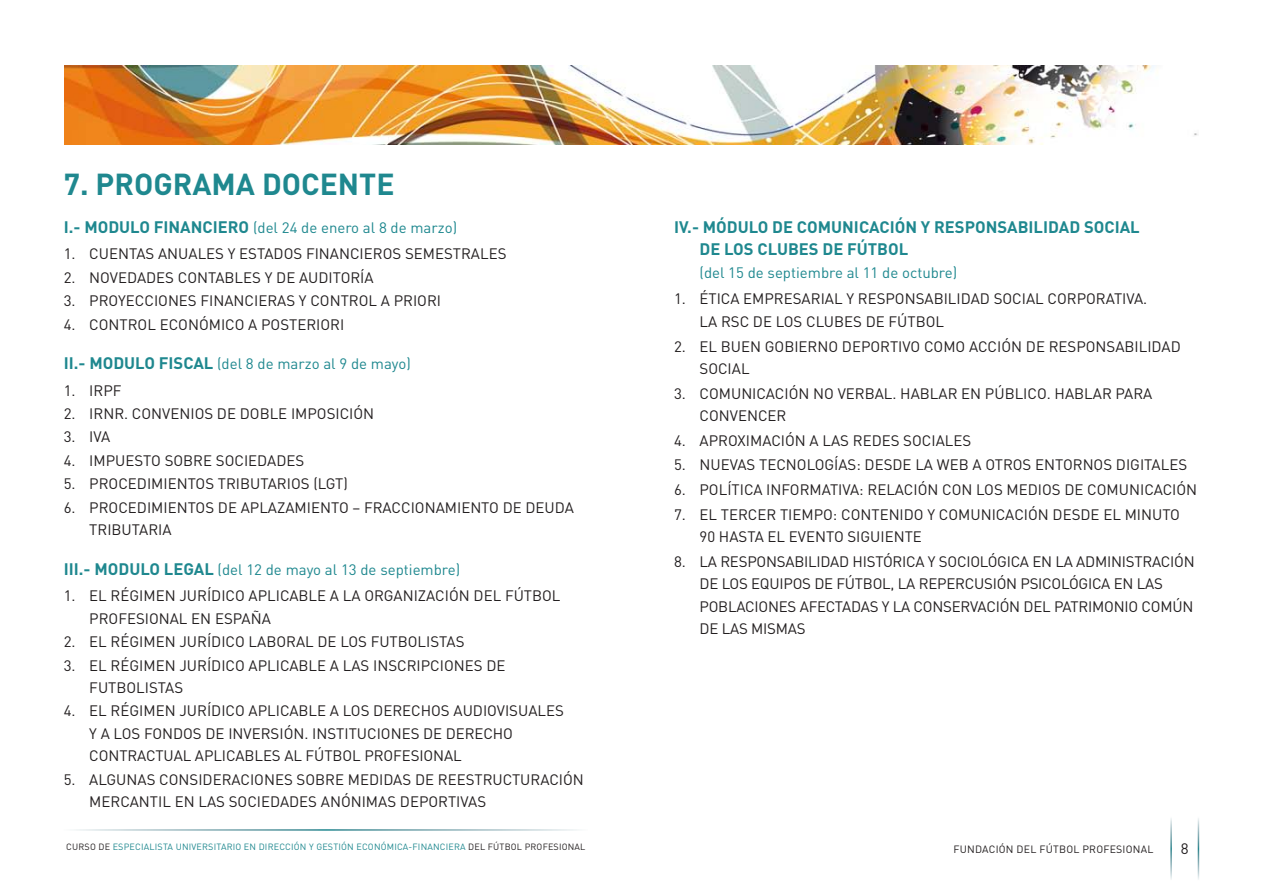
<style>
.page{position:relative;width:1263px;height:893px;background:#fff}
.page>*{position:absolute;margin:0;border:0;box-sizing:border-box;transform-origin:0 0}
.t1{font:700 30px "DIN";color:#1f888f}
.t2{font:700 16.5px/22.5px "DIN";color:#1f888f}
.t3{font:15px/22.5px "DIN";color:#231f20}
.t4{font:15px "DIN";color:#1f888f}
.t5{font:10.5px "DIN";letter-spacing:.02em;color:#231f20}
.t6{font:9px "DIN";letter-spacing:.02em;color:#1f888f}
.s1{font-weight:700;font-size:16.5px}
.s2{color:#231f20}
</style>
<div class="page">
<img style="left:64px;top:65px;width:1134px;height:80px">
<p class="t1" style="left:64px;top:165px;width:332px">7. PROGRAMA DOCENTE</p>
<p class="t4" style="left:64px;top:218px;width:395px"><span class="s1">I.- MODULO FINANCIERO</span> (del 24 de enero al 8 de marzo)</p>
<p class="t3" style="left:64px;top:243px;width:444px">1. CUENTAS ANUALES Y ESTADOS FINANCIEROS SEMESTRALES</p>
<p class="t3" style="left:64px;top:266px;width:311px">2. NOVEDADES CONTABLES Y DE AUDITORÍA</p>
<p class="t3" style="left:64px;top:289px;width:379px">3. PROYECCIONES FINANCIERAS Y CONTROL A PRIORI</p>
<p class="t3" style="left:64px;top:313px;width:282px">4. CONTROL ECONÓMICO A POSTERIORI</p>
<p class="t4" style="left:64px;top:354px;width:349px"><span class="s1">II.- MODULO FISCAL</span> (del 8 de marzo al 9 de mayo)</p>
<p class="t3" style="left:64px;top:379px;width:59px">1. IRPF</p>
<p class="t3" style="left:64px;top:402px;width:312px">2. IRNR. CONVENIOS DE DOBLE IMPOSICIÓN</p>
<p class="t3" style="left:64px;top:426px;width:48px">3. IVA</p>
<p class="t3" style="left:64px;top:449px;width:242px">4. IMPUESTO SOBRE SOCIEDADES</p>
<p class="t3" style="left:64px;top:472px;width:286px">5. PROCEDIMIENTOS TRIBUTARIOS (LGT)</p>
<p class="t3" style="left:89px;top:496px;width:486px;text-indent:-26px">6. PROCEDIMIENTOS DE APLAZAMIENTO – FRACCIONAMIENTO DE DEUDA<br>TRIBUTARIA</p>
<p class="t4" style="left:64px;top:560px;width:398px"><span class="s1">III.- MODULO LEGAL</span> (del 12 de mayo al 13 de septiembre)</p>
<p class="t3" style="left:89px;top:584px;width:473px;text-indent:-26px">1. EL RÉGIMEN JURÍDICO APLICABLE A LA ORGANIZACIÓN DEL FÚTBOL<br>PROFESIONAL EN ESPAÑA</p>
<p class="t3" style="left:64px;top:630px;width:402px">2. EL RÉGIMEN JURÍDICO LABORAL DE LOS FUTBOLISTAS</p>
<p class="t3" style="left:89px;top:654px;width:418px;text-indent:-26px">3. EL RÉGIMEN JURÍDICO APLICABLE A LAS INSCRIPCIONES DE<br>FUTBOLISTAS</p>
<p class="t3" style="left:89px;top:699px;width:476px;text-indent:-26px">4. EL RÉGIMEN JURÍDICO APLICABLE A LOS DERECHOS AUDIOVISUALES<br>Y A LOS FONDOS DE INVERSIÓN. INSTITUCIONES DE DERECHO<br>CONTRACTUAL APLICABLES AL FÚTBOL PROFESIONAL</p>
<p class="t3" style="left:89px;top:768px;width:496px;text-indent:-26px">5. ALGUNAS CONSIDERACIONES SOBRE MEDIDAS DE REESTRUCTURACIÓN<br>MERCANTIL EN LAS SOCIEDADES ANÓNIMAS DEPORTIVAS</p>
<p class="t6" style="left:66px;top:841px;width:521px"><span class="s2">CURSO DE</span> ESPECIALISTA UNIVERSITARIO EN DIRECCIÓN Y GESTIÓN ECONÓMICA-FINANCIERA <span class="s2">DEL FÚTBOL PROFESIONAL</span></p>
<p class="t2" style="left:699px;top:215px;width:442px;text-indent:-26px">IV.- MÓDULO DE COMUNICACIÓN Y RESPONSABILIDAD SOCIAL<br>DE LOS CLUBES DE FÚTBOL</p>
<p class="t4" style="left:699px;top:263px;width:259px">(del 15 de septiembre al 11 de octubre)</p>
<p class="t3" style="left:699px;top:288px;width:449px;text-indent:-26px">1. ÉTICA EMPRESARIAL Y RESPONSABILIDAD SOCIAL CORPORATIVA.<br>LA RSC DE LOS CLUBES DE FÚTBOL</p>
<p class="t3" style="left:699px;top:335px;width:483px;text-indent:-26px">2. EL BUEN GOBIERNO DEPORTIVO COMO ACCIÓN DE RESPONSABILIDAD<br>SOCIAL</p>
<p class="t3" style="left:699px;top:382px;width:454px;text-indent:-26px">3. COMUNICACIÓN NO VERBAL. HABLAR EN PÚBLICO. HABLAR PARA<br>CONVENCER</p>
<p class="t3" style="left:674px;top:429px;width:299px">4. APROXIMACIÓN A LAS REDES SOCIALES</p>
<p class="t3" style="left:674px;top:454px;width:515px">5. NUEVAS TECNOLOGÍAS: DESDE LA WEB A OTROS ENTORNOS DIGITALES</p>
<p class="t3" style="left:674px;top:478px;width:525px">6. POLÍTICA INFORMATIVA: RELACIÓN CON LOS MEDIOS DE COMUNICACIÓN</p>
<p class="t3" style="left:699px;top:503px;width:482px;text-indent:-26px">7. EL TERCER TIEMPO: CONTENIDO Y COMUNICACIÓN DESDE EL MINUTO<br>90 HASTA EL EVENTO SIGUIENTE</p>
<p class="t3" style="left:699px;top:550px;width:497px;text-indent:-26px">8. LA RESPONSABILIDAD HISTÓRICA Y SOCIOLÓGICA EN LA ADMINISTRACIÓN DE LOS EQUIPOS DE FÚTBOL, LA REPERCUSIÓN PSICOLÓGICA EN LAS POBLACIONES AFECTADAS Y LA CONSERVACIÓN DEL PATRIMONIO COMÚN DE LAS MISMAS</p>
<p class="t5" style="left:953px;top:842px;width:201px">FUNDACIÓN DEL FÚTBOL PROFESIONAL</p>
<p class="t3" style="left:1181px;top:837px;width:9px">8</p>
</div>
